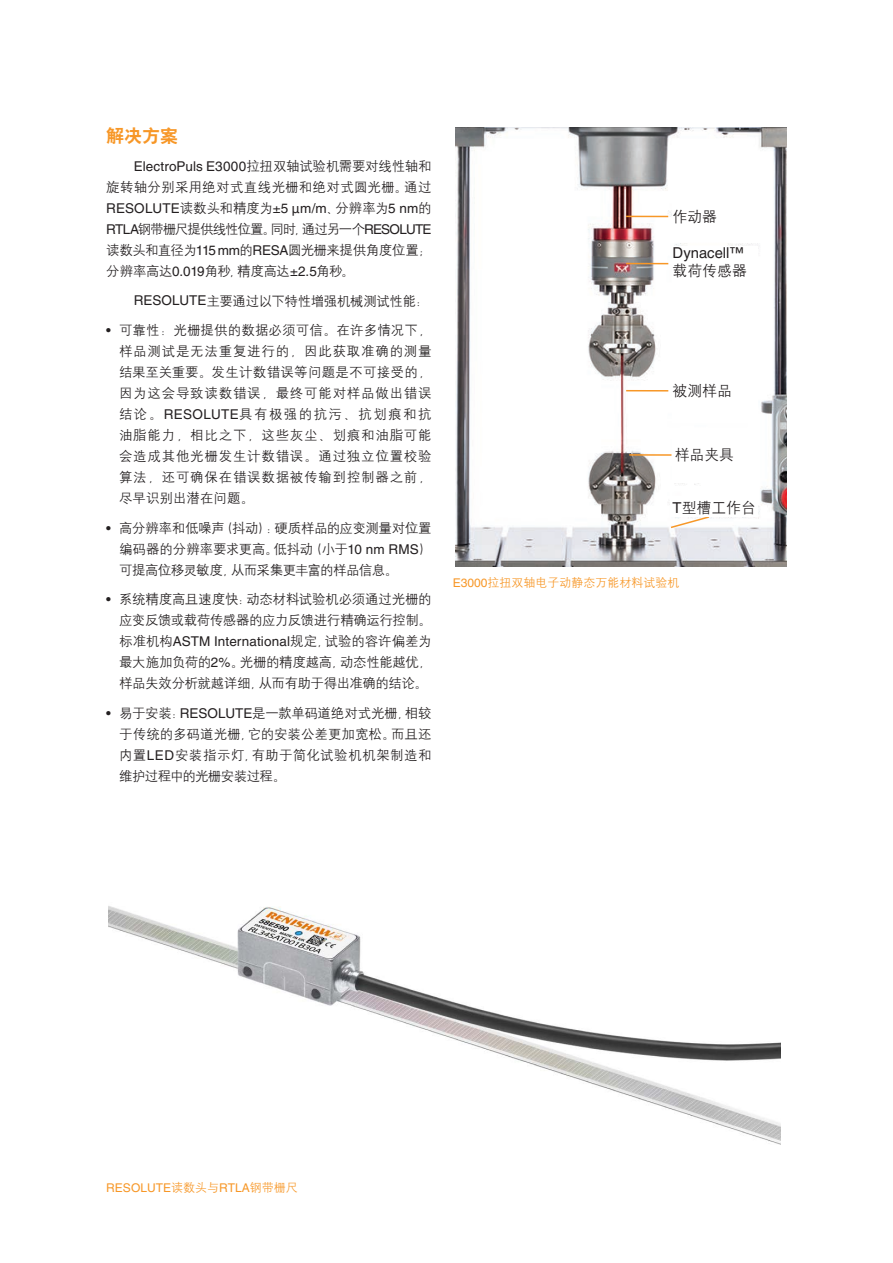
<style>
.page{position:relative;width:893px;height:1263px;background:#fff}
.page>*{position:absolute;margin:0;border:0;box-sizing:border-box;transform-origin:0 0}
.Main_body_heading_te{font:18px "H Yb 2 gj";color:#f79727}
.t1{font:15px "H Yg 2 gj";color:#231f20}
.t2{font:15px/17px "Helvetica LT Pro";color:#231f20}
.Main_body_text_8pt{font:13.5px/21px "H Yg 2 gj";letter-spacing:-.025em;color:#231f20;text-align:justify}
.Main_body_text_8pt-2{font:13.5px/20.1px "H Yg 2 gj";letter-spacing:.02em;color:#231f20;text-align:right}
.Caption_text_7pt{font:12px "H Yg 2 gj";color:#f79727}
.Caption_text_7pt-2{font:12px "Helvetica LT Pro";color:#f79727}
.s1{font-family:"Helvetica LT Pro"}
.s2{font-family:"H Yg 2 gj"}
</style>
<div class="page">
<img style="left:456px;top:128px;width:331px;height:438px">
<hr style="left:626px;top:216px;width:42px;height:1px;background:#f79727">
<svg style="left:669px;top:515px;width:42px;height:14px"></svg>
<hr style="left:626px;top:263px;width:42px;height:1px;background:#f79727">
<hr style="left:626px;top:390px;width:42px;height:1px;background:#f79727">
<hr style="left:629px;top:454px;width:42px;height:2px;background:#f79727">
<img style="left:108px;top:906px;width:673px;height:239px">
<div style="left:673px;top:202px;width:72px;height:19px;background:#fff"></div>
<div style="left:673px;top:247px;width:85px;height:46px;background:#fff"></div>
<div style="left:673px;top:377px;width:85px;height:46px;background:#fff"></div>
<div style="left:673px;top:436px;width:85px;height:47px;background:#fff"></div>
<div style="left:670px;top:496px;width:88px;height:20px;background:#fff"></div>
<p class="Main_body_heading_te" style="left:106px;top:126px;width:73px">解决方案</p>
<p class="Main_body_text_8pt-2" style="left:106px;top:157px;width:327px"><span class="s1">ElectroPuls E3000</span>拉扭双轴试验机需要对线性轴和<br>旋转轴分别采用绝对式直线光栅和绝对式圆光栅。通过</p>
<p class="Main_body_text_8pt" style="left:106px;top:199px;width:327px"><span class="s1">RESOLUTE</span>读数头和精度为<span class="s1">±5 µm/m</span>、分辨率为<span class="s1">5 nm</span>的<span class="s1">RTLA</span>钢带栅尺提供线性位置。同时，通过另一个<span class="s1">RESOLUTE</span>读数头和直径为<span class="s1">115 mm</span>的<span class="s1">RESA</span>圆光栅来提供角度位置；分辨率高达<span class="s1">0.019</span>角秒，精度高达<span class="s1">±2.5</span>角秒。</p>
<p class="Main_body_text_8pt" style="left:134px;top:290px;width:296px"><span class="s1">RESOLUTE</span>主要通过以下特性增强机械测试性能：</p>
<p class="Main_body_text_8pt" style="left:119px;top:319px;width:314px;text-indent:-13px"><span class="s1">•</span> 可靠性：光栅提供的数据必须可信。在许多情况下，样品测试是无法重复进行的，因此获取准确的测量结果至关重要。发生计数错误等问题是不可接受的，因为这会导致读数错误，最终可能对样品做出错误结论。<span class="s1">RESOLUTE</span>具有极强的抗污、抗划痕和抗油脂能力，相比之下，这些灰尘、划痕和油脂可能会造成其他光栅发生计数错误。通过独立位置校验算法，还可确保在错误数据被传输到控制器之前，尽早识别出潜在问题。</p>
<p class="Main_body_text_8pt" style="left:119px;top:517px;width:314px;text-indent:-13px"><span class="s1">•</span> 高分辨率和低噪声（抖动）：硬质样品的应变测量对位置编码器的分辨率要求更高。低抖动（小于<span class="s1">10 nm RMS</span>）可提高位移灵敏度，从而采集更丰富的样品信息。</p>
<p class="Main_body_text_8pt" style="left:119px;top:588px;width:314px;line-height:21.5px;text-indent:-13px"><span class="s1">•</span> 系统精度高且速度快：动态材料试验机必须通过光栅的应变反馈或载荷传感器的应力反馈进行精确运行控制。标准机构<span class="s1">ASTM International</span>规定，试验的容许偏差为</p>
<p class="Main_body_text_8pt" style="left:119px;top:651px;width:314px">最大施加负荷的<span class="s1">2%</span>。光栅的精度越高，动态性能越优，样品失效分析就越详细，从而有助于得出准确的结论。</p>
<p class="Main_body_text_8pt" style="left:119px;top:702px;width:314px;text-indent:-13px"><span class="s1">•</span> 易于安装：<span class="s1">RESOLUTE</span>是一款单码道绝对式光栅，相较于传统的多码道光栅，它的安装公差更加宽松。而且还内置<span class="s1">LED</span>安装指示灯，有助于简化试验机机架制造和维护过程中的光栅安装过程。</p>
<p class="t1" style="left:673px;top:209px;width:46px">作动器</p>
<p class="t2" style="left:673px;top:245px;width:76px">Dynacell™<span class="s2">载荷传感器</span></p>
<p class="t1" style="left:673px;top:383px;width:61px">被测样品</p>
<p class="t1" style="left:675px;top:447px;width:61px">样品夹具</p>
<p class="t1" style="left:673px;top:500px;width:85px"><span class="s1">T</span>型槽工作台</p>
<p class="Caption_text_7pt" style="left:453px;top:576px;width:228px"><span class="s1">E3000</span>拉扭双轴电子动静态万能材料试验机</p>
<p class="Caption_text_7pt-2" style="left:106px;top:1181px;width:193px">RESOLUTE<span class="s2">读数头与</span>RTLA<span class="s2">钢带栅尺</span></p>
</div>
